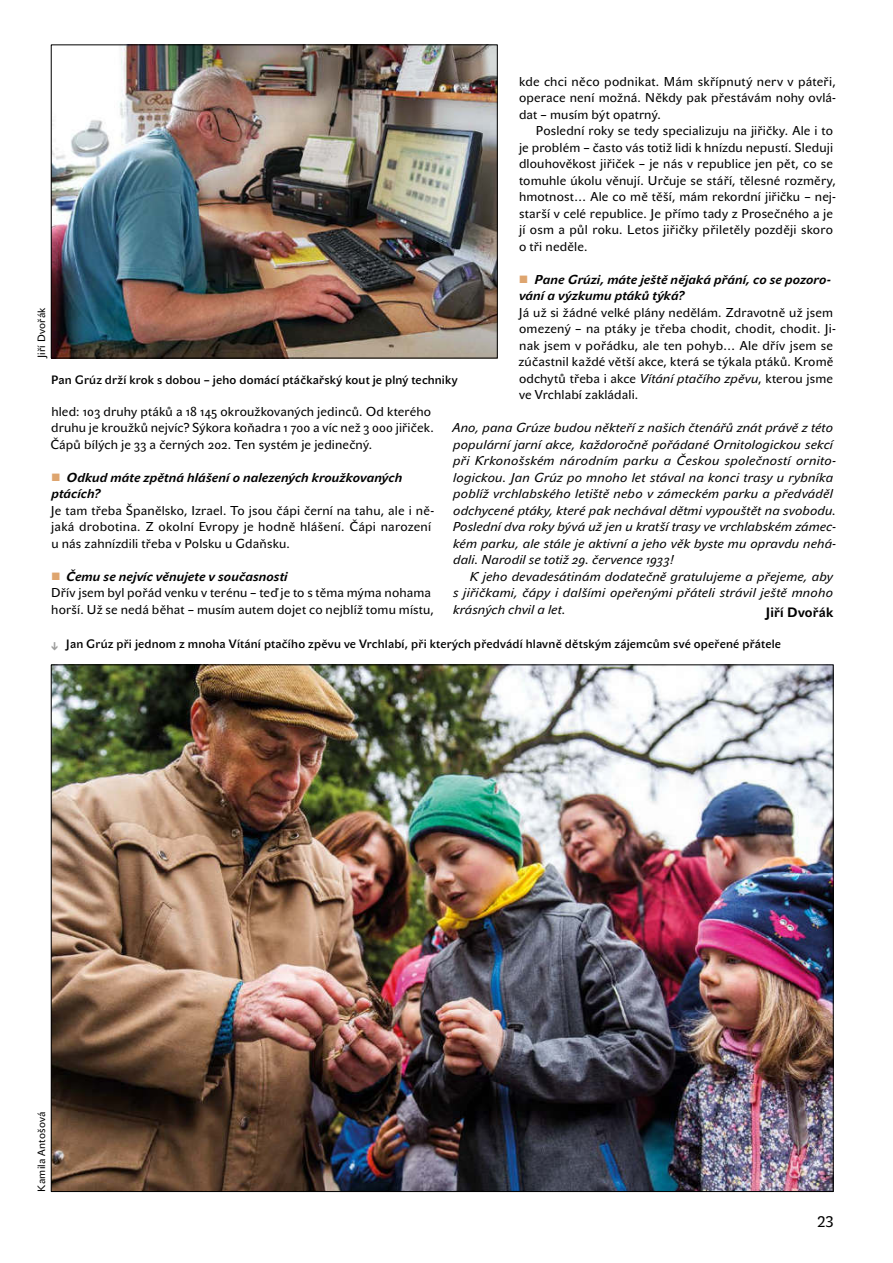
<style>
.page{position:relative;width:893px;height:1263px;background:#fff}
.page>*{position:absolute;margin:0;border:0;box-sizing:border-box;transform-origin:0 0}
.t1{font:15px "John Sans Text Pro";color:#000}
.t2{font:700 13.5px "John Sans Text Pro";letter-spacing:.015em;color:#000}
.t3{font:12.75px/16.5px "John Sans Text Pro";letter-spacing:.015em;color:#000}
.t4{font:italic 12.75px/16.5px "John Sans Text Pro";letter-spacing:.015em;color:#000}
.t5{font:italic 700 12.75px/16.5px "John Sans Text Pro";letter-spacing:.015em;color:#000}
.t6{font:12px "John Sans Medium Pro";letter-spacing:.015em;color:#000}
.t7{font:10.5px "John Sans Text Pro";letter-spacing:.02em;color:#000}
.s1{color:#dea56f}
.s2{font-style:italic}
.s3{font-weight:700;font-style:italic}
.s4{font-family:"John Sans Heavy Pro";color:#9d9d9c}
</style>
<div class="page">
<img style="left:53px;top:667px;width:778px;height:523px">
<img style="left:53px;top:47px;width:442px;height:309px">
<div style="left:51px;top:45px;width:446px;height:313px;border:1px solid #000"></div>
<p class="t3" style="left:519px;top:73px;width:318px;text-align:justify">kde chci něco podnikat. Mám skřípnutý nerv v páteři, operace není možná. Někdy pak přestávám nohy ovlá&shy;dat – musím být opatrný.</p>
<p class="t3" style="left:519px;top:123px;width:318px;text-indent:17px">Poslední roky se tedy specializuju na jiřičky. Ale i to je problém – často vás totiž lidi k hnízdu nepustí. Sleduji dlouhověkost jiřiček – je nás v republice jen pět, co se tomuhle úkolu věnují. Určuje se stáří, tělesné rozměry, hmotnost… Ale co mě těší, mám rekordní jiřičku – nej&shy;starší v celé republice. Je přímo tady z Prosečného a je jí osm a půl roku. Letos jiřičky přiletěly později skoro o tři neděle.</p>
<p class="t5" style="left:519px;top:271px;width:313px"><span class="s1">■</span> Pane Grúzi, máte ještě nějaká přání, co se pozoro&shy;vání a výzkumu ptáků týká?</p>
<p class="t3" style="left:518px;top:304px;width:319px">Já už si žádné velké plány nedělám. Zdravotně už jsem omezený – na ptáky je třeba chodit, chodit, chodit. Ji&shy;nak jsem v pořádku, ale ten pohyb… Ale dřív jsem se zúčastnil každé větší akce, která se týkala ptáků. Kromě odchytů třeba i akce <span class="s2">Vítání ptačího zpěvu</span>, kterou jsme ve Vrchlabí zakládali.</p>
<p class="t4" style="left:452px;top:420px;width:385px">Ano, pana Grúze budou někteří z našich čtenářů znát právě z této populární jarní akce, každoročně pořádané Ornitologickou sekcí při Krkonošském národním parku a Českou společností ornito&shy;logickou. Jan Grúz po mnoho let stával na konci trasy u rybníka poblíž vrchlabského letiště nebo v zámeckém parku a předváděl odchycené ptáky, které pak nechával dětmi vypouštět na svobodu.<br>Poslední dva roky bývá už jen u kratší trasy ve vrchlabském zámec&shy;kém parku, ale stále je aktivní a jeho věk byste mu opravdu nehá&shy;dali. Narodil se totiž 29. července 1933!</p>
<p class="t4" style="left:453px;top:568px;width:381px;text-align:justify;text-indent:17px">K jeho devadesátinám dodatečně gratulujeme a přejeme, aby s jiřičkami, čápy i dalšími opeřenými přáteli strávil ještě mnoho krásných chvil a let.</p>
<p class="t7" style="left:35px;top:358px;width:52px;rotate:-90deg">Jiří Dvořák</p>
<p class="t6" style="left:51px;top:375px;width:408px">Pan Grúz drží krok s dobou – jeho domácí ptáčkařský kout je plný techniky</p>
<p class="t3" style="left:50px;top:403px;width:385px">hled: 103 druhy ptáků a 18 145 okroužkovaných jedinců. Od kterého druhu je kroužků nejvíc? Sýkora koňadra 1 700 a víc než 3 000 jiřiček.<br>Čápů bílých je 33 a černých 202. Ten systém je jedinečný.</p>
<p class="t5" style="left:51px;top:469px;width:352px"><span class="s1">■</span> Odkud máte zpětná hlášení o nalezených kroužkovaných ptácích?</p>
<p class="t3" style="left:51px;top:502px;width:385px">Je tam třeba Španělsko, Izrael. To jsou čápi černí na tahu, ale i ně&shy;jaká drobotina. Z okolní Evropy je hodně hlášení. Čápi narození u nás zahnízdili třeba v Polsku u Gdaňsku.</p>
<p class="t3" style="left:51px;top:568px;width:384px"><span class="s1">■</span> <span class="s3">Čemu se nejvíc věnujete v současnosti<br></span>Dřív jsem byl pořád venku v terénu – teď je to s těma mýma nohama horší. Už se nedá běhat – musím autem dojet co nejblíž tomu místu,</p>
<p class="t2" style="left:766px;top:607px;width:69px">Jiří Dvořák</p>
<p class="t6" style="left:51px;top:639px;width:731px"><span class="s4">↓</span> Jan Grúz při jednom z mnoha Vítání ptačího zpěvu ve Vrchlabí, při kterých předvádí hlavně dětským zájemcům své opeřené přátele</p>
<p class="t7" style="left:35px;top:1192px;width:82px;rotate:-90deg">Kamila Antošová</p>
<p class="t1" style="left:817px;top:1213px;width:18px">23</p>
</div>
